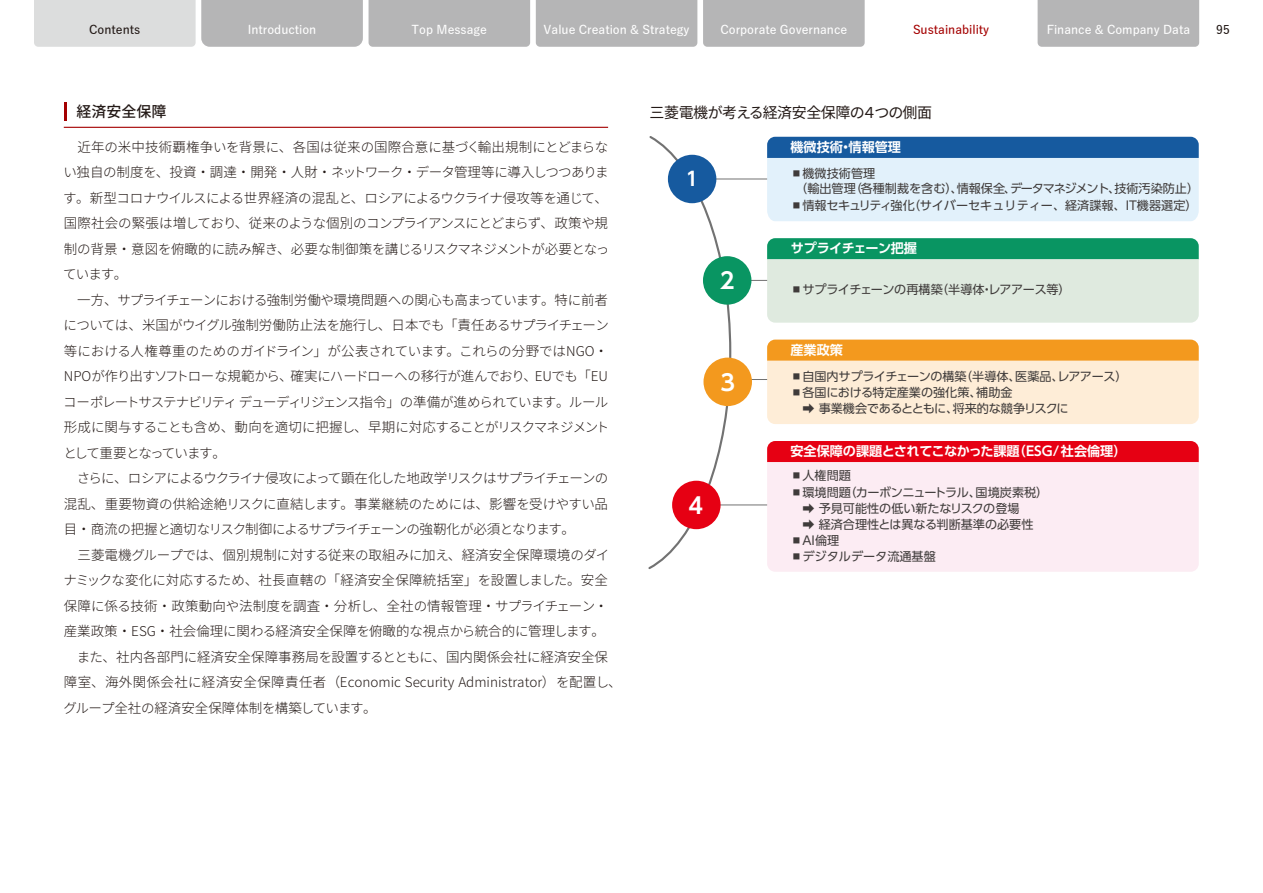
<style>
.page{position:relative;width:1263px;height:893px;background:#fff}
.page>*{position:absolute;margin:0;border:0;box-sizing:border-box;transform-origin:0 0}
.t1{font:700 22.2px "UD Shin Go Pro De";color:#fff}
.t2{font:700 19.2px "UD Shin Go Pro De";color:#fff}
.t3{font:15px "Noto Sans CJ Kjp";letter-spacing:-.035em;color:#231916}
.t4{font:500 15px "Noto Sans CJ Kjp";color:#231916}
.t5{font:300 13.5px/25.5px "Noto Sans CJ Kjp";letter-spacing:-.015em;color:#231916}
.t6{font:700 13.2px "UD Shin Go Pro De";color:#fff}
.t7{font:700 13.2px "UD Shin Go Pro De";letter-spacing:-.03em;color:#fff}
.t8{font:12.15px/16.2px "UD Shin Go Pro";color:#3f3b3a}
.t9{font:12.15px "UD Shin Go Pro";letter-spacing:-.03em;color:#3f3b3a}
.t10{font:12.15px "UD Shin Go Pro";letter-spacing:-.02em;color:#3f3b3a}
.t11{font:600 12px "Yu Go Pr 6 N";color:#fff}
.t12{font:600 12px "Yu Go Pr 6 N";color:#a40001}
.t13{font:600 12px "Yu Go Pr 6 N";color:#231916}
</style>
<div class="page">
<hr style="left:64px;top:102px;width:3px;height:18px;background:#a40001">
<hr style="left:64px;top:127px;width:544px;height:1px;background:#a40001">
<svg style="left:648px;top:136px;width:84px;height:433px"></svg>
<hr style="left:714px;top:379px;width:55px;height:1px;background:#727272">
<hr style="left:714px;top:179px;width:55px;height:1px;background:#727272">
<div style="left:668px;top:155px;width:48px;height:48px;background:#165a9f;border-radius:50%"></div>
<svg style="left:767px;top:137px;width:432px;height:84px;background:#afcbe4"></svg>
<hr style="left:714px;top:280px;width:55px;height:1px;background:#727272">
<div style="left:703px;top:256px;width:48px;height:49px;background:#099562;border-radius:50%"></div>
<svg style="left:767px;top:238px;width:432px;height:85px;background:#abd5c0"></svg>
<div style="left:703px;top:358px;width:49px;height:48px;background:#f3991e;border-radius:50%"></div>
<svg style="left:767px;top:340px;width:432px;height:84px;background:#fbd8aa"></svg>
<hr style="left:716px;top:505px;width:56px;height:1px;background:#727272">
<div style="left:672px;top:481px;width:49px;height:48px;background:#e60013;border-radius:50%"></div>
<div style="left:767px;top:441px;width:432px;height:21px;background:#e60013"></div>
<div style="left:767px;top:462px;width:432px;height:110px;background:#fcecf3"></div>
<div style="left:1037px;top:0;width:162px;height:47px;background:#b5b5b6"></div>
<svg style="left:34px;top:0;width:329px;height:47px;background:#c9caca"></svg>
<div style="left:369px;top:0;width:161px;height:47px;background:#b5b5b6"></div>
<div style="left:536px;top:0;width:161px;height:47px;background:#b5b5b6"></div>
<div style="left:703px;top:0;width:162px;height:47px;background:#b5b5b6"></div>
<p class="t13" style="left:89px;top:19px;width:52px">Contents</p>
<p class="t11" style="left:248px;top:19px;width:70px">Introduction</p>
<p class="t11" style="left:412px;top:19px;width:77px">Top Message</p>
<p class="t11" style="left:544px;top:19px;width:147px">Value Creation &amp; Strategy</p>
<p class="t11" style="left:720px;top:19px;width:128px">Corporate Governance</p>
<p class="t12" style="left:913px;top:19px;width:78px">Sustainability</p>
<p class="t11" style="left:1047px;top:19px;width:145px">Finance &amp; Company Data</p>
<p class="t13" style="left:1216px;top:19px;width:15px">95</p>
<p class="t4" style="left:77px;top:103px;width:92px">経済安全保障</p>
<p class="t5" style="left:63px;top:134px;width:560px">　近年の米中技術覇権争いを背景に、各国は従来の国際合意に基づく輸出規制にとどまらない独自の制度を、投資・調達・開発・人財・ネットワーク・データ管理等に導入しつつあります。新型コロナウイルスによる世界経済の混乱と、ロシアによるウクライナ侵攻等を通じて、国際社会の緊張は増しており、従来のような個別のコンプライアンスにとどまらず、政策や規制の背景・意図を俯瞰的に読み解き、必要な制御策を講じるリスクマネジメントが必要となっています。<br>　一方、サプライチェーンにおける強制労働や環境問題への関心も高まっています。特に前者については、米国がウイグル強制労働防止法を施行し、日本でも「責任あるサプライチェーン等における人権尊重のためのガイドライン」が公表されています。これらの分野ではNGO・NPOが作り出すソフトローな規範から、確実にハードローへの移行が進んでおり、EUでも「EUコーポレートサステナビリティ デューディリジェンス指令」の準備が進められています。ルール形成に関与することも含め、動向を適切に把握し、早期に対応することがリスクマネジメントとして重要となっています。<br>　さらに、ロシアによるウクライナ侵攻によって顕在化した地政学リスクはサプライチェーンの混乱、重要物資の供給途絶リスクに直結します。事業継続のためには、影響を受けやすい品目・商流の把握と適切なリスク制御によるサプライチェーンの強靭化が必須となります。<br>　三菱電機グループでは、個別規制に対する従来の取組みに加え、経済安全保障環境のダイナミックな変化に対応するため、社長直轄の「経済安全保障統括室」を設置しました。安全保障に係る技術・政策動向や法制度を調査・分析し、全社の情報管理・サプライチェーン・産業政策・ESG・社会倫理に関わる経済安全保障を俯瞰的な視点から統合的に管理します。<br>　また、社内各部門に経済安全保障事務局を設置するとともに、国内関係会社に経済安全保障室、海外関係会社に経済安全保障責任者（Economic Security Administrator）を配置し、グループ全社の経済安全保障体制を構築しています。</p>
<p class="t3" style="left:649px;top:104px;width:284px">三菱電機が考える経済安全保障の４つの側面</p>
<h2 class="t2" style="left:686px;top:163px;width:14px">1</h2>
<h1 class="t1" style="left:720px;top:262px;width:16px">2</h1>
<h1 class="t1" style="left:720px;top:364px;width:16px">3</h1>
<h1 class="t1" style="left:688px;top:487px;width:16px">4</h1>
<p class="t6" style="left:790px;top:136px;width:112px">機微技術・情報管理</p>
<p class="t8" style="left:795px;top:165px;width:405px;line-height:15.1px;text-indent:-5px">■機微技術管理<br>（輸出管理（各種制裁を含む）、情報保全、データマネジメント、技術汚染防止）</p>
<p class="t8" style="left:790px;top:197px;width:409px">■情報セキュリティ強化（サイバーセキュリティー、経済諜報、IT機器選定）</p>
<p class="t7" style="left:791px;top:238px;width:128px">サプライチェーン把握</p>
<p class="t9" style="left:790px;top:280px;width:282px">■サプライチェーンの再構築（半導体・レアアース等）</p>
<p class="t6" style="left:790px;top:339px;width:54px">産業政策</p>
<p class="t10" style="left:790px;top:366px;width:338px">■自国内サプライチェーンの構築（半導体、医薬品、レアアース）</p>
<p class="t8" style="left:790px;top:384px;width:280px">■各国における特定産業の強化策、補助金<br>　➡ 事業機会であるとともに、将来的な競争リスクに</p>
<p class="t6" style="left:790px;top:440px;width:338px">安全保障の課題とされてこなかった課題（ESG/社会倫理）</p>
<p class="t8" style="left:790px;top:467px;width:62px">■人権問題</p>
<p class="t9" style="left:790px;top:482px;width:259px">■環境問題（カーボンニュートラル、国境炭素税）</p>
<p class="t8" style="left:790px;top:532px;width:50px">■AI倫理</p>
<p class="t8" style="left:790px;top:548px;width:147px">■デジタルデータ流通基盤</p>
<p class="t8" style="left:790px;top:500px;width:245px">　➡ 予見可能性の低い新たなリスクの登場　➡ 経済合理性とは異なる判断基準の必要性</p>
</div>
